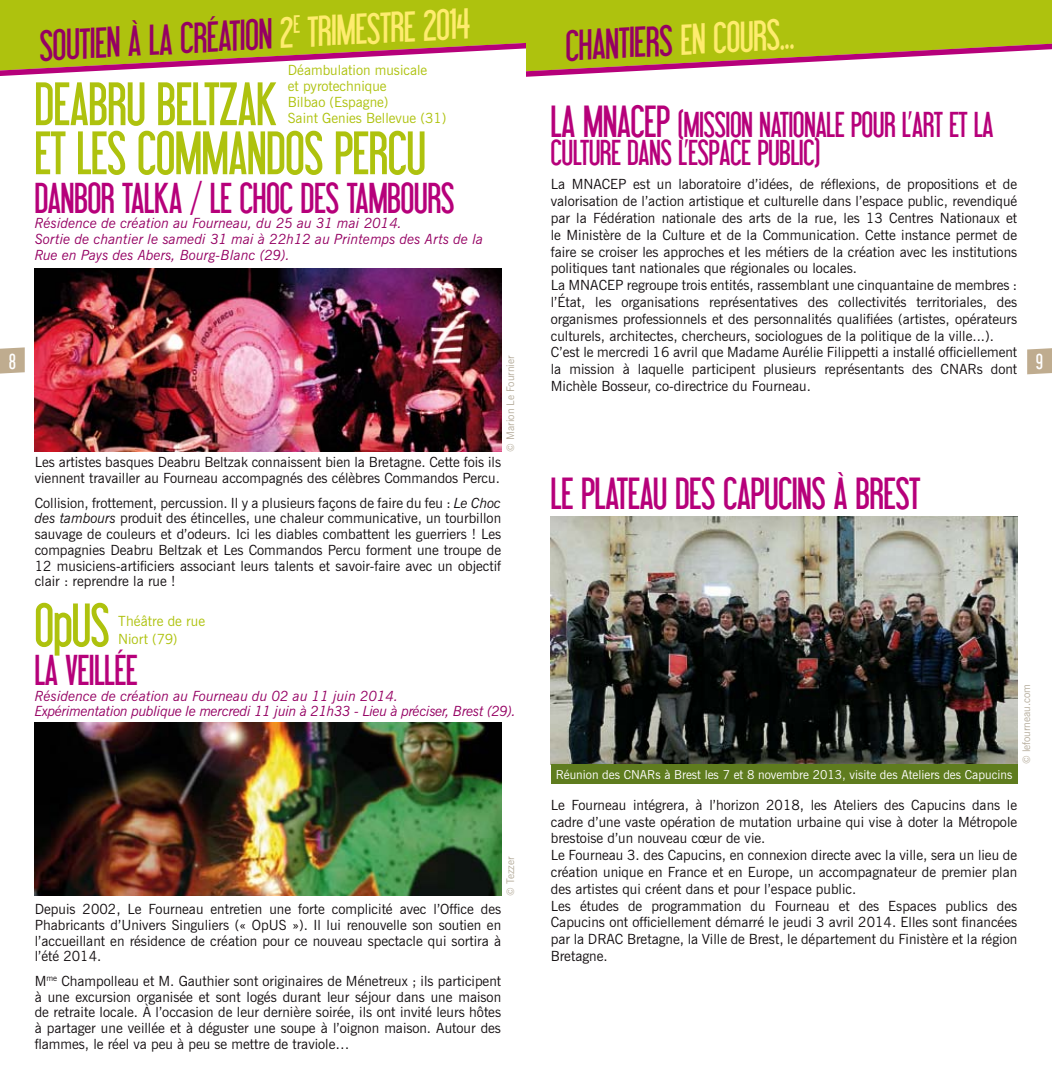
<style>
.page{position:relative;width:1052px;height:1077px;background:#fff}
.page>*{position:absolute;margin:0;border:0;box-sizing:border-box;transform-origin:0 0}
.t1{font:59.5px/49px "Libel Suit";color:#aec20e}
.t2{font:43.75px "Libel Suit";color:#b6007a}
.t3{font:42px "Libel Suit";color:#950063}
.t4{font:42px "Libel Suit";color:#b6007a}
.t5{font:42px "Libel Suit";color:#feec6e}
.t6{font:35px/28px "Libel Suit";color:#b6007a}
.t7{font:21px "Libel Suit";color:#fff}
.t8{font:14px/16.8px "News Gothic BT";color:#140f11}
.t9{font:italic 14px/15.8px "News Gothic BT";color:#950063}
.t10{font:italic 14px/15.8px "News Gothic BT";letter-spacing:-.025em;color:#950063}
.t11{font:14px/15.8px "News Gothic BT";color:#aec20e}
.t12{font:12.25px "News Gothic BT";color:#fff}
.t13{font:10.5px "News Gothic BT";color:#b5ac9b}
.s1{color:#feec6e}
.s2{font-style:italic}
</style>
<div class="page">
<img style="left:35px;top:268px;width:466px;height:183px">
<img style="left:35px;top:722px;width:466px;height:173px">
<svg style="left:0;top:0;width:1052px;height:77px"></svg>
<img style="left:551px;top:516px;width:466px;height:248px">
<div style="left:551px;top:764px;width:466px;height:20px;background:#5f7c1e"></div>
<svg style="left:0;top:347px;width:25px;height:26px"></svg>
<svg style="left:1027px;top:348px;width:25px;height:26px"></svg>
<h3 class="t3" style="left:38px;top:23px;width:432px;rotate:-3deg">SOUTIEN À LA CRÉATION <span class="s1">2</span><sup>E</sup> <span class="s1">TRIMESTRE 2014</span></h3>
<p class="t11" style="left:288px;top:62px;width:160px">Déambulation musicale<br>et pyrotechnique<br>Bilbao (Espagne)<br>Saint Genies Bellevue (31)</p>
<h3 class="t3" style="left:564px;top:23px;width:43px;rotate:-3deg">CHANTIERS</h3>
<h3 class="t5" style="left:678px;top:17px;width:115px;rotate:-3deg">ENCOURS ...</h3>
<h1 class="t1" style="left:35px;top:80px;width:392px">DEABRU BELTZAK<br>ET LES COMMANDOS PERCU</h1>
<h3 class="t4" style="left:35px;top:175px;width:421px">DANBOR TALKA / LE CHOC DES TAMBOURS</h3>
<p class="t9" style="left:35px;top:215px;width:450px">Résidence de création au Fourneau, du 25 au 31 mai 2014.<br>Sortie de chantier le samedi 31 mai à 22h12 au Printemps des Arts de la<br>Rue en Pays des Abers, Bourg-Blanc (29).</p>
<h2 class="t2" style="left:551px;top:98px;width:48px">LA MNACEP</h2>
<h3 class="t6" style="left:551px;top:110px;width:444px;text-indent:127px">(MISSION NATIONALE POUR L’ART ET LA<br>CULTURE DANS L’ESPACE PUBLIC)</h3>
<p class="t8" style="left:551px;top:176px;width:468px">La MNACEP est un laboratoire d’idées, de réflexions, de propositions et de valorisation de l’action artistique et culturelle dans l’espace public, revendiqué par la Fédération nationale des arts de la rue, les 13 Centres Nationaux et le Ministère de la Culture et de la Communication. Cette instance permet de faire se croiser les approches et les métiers de la création avec les institutions politiques tant nationales que régionales ou locales.<br>La MNACEP regroupe trois entités, rassemblant une cinquantaine de membres : l’État, les organisations représentatives des collectivités territoriales, des organismes professionnels et des personnalités qualifiées (artistes, opérateurs culturels, architectes, chercheurs, sociologues de la politique de la ville...).<br>C’est le mercredi 16 avril que Madame Aurélie Filippetti a installé officiellement la mission à laquelle participent plusieurs représentants des CNARs dont Michèle Bosseur, co-directrice du Fourneau.</p>
<h3 class="t7" style="left:9px;top:350px;width:8px">8</h3>
<h3 class="t7" style="left:1036px;top:350px;width:8px">9</h3>
<p class="t13" style="left:504px;top:451px;width:98px;rotate:-90deg">© Marion Le Fournier</p>
<p class="t8" style="left:35px;top:454px;width:468px;line-height:15.8px">Les artistes basques Deabru Beltzak connaissent bien la Bretagne. Cette fois ils viennent travailler au Fourneau accompagnés des célèbres Commandos Percu.</p>
<p class="t8" style="left:35px;top:494px;width:468px;line-height:15.8px;text-align:justify">Collision, frottement, percussion. Il y a plusieurs façons de faire du feu : <span class="s2">Le Choc des tambours</span> produit des étincelles, une chaleur communicative, un tourbillon sauvage de couleurs et d’odeurs. Ici les diables combattent les guerriers ! Les compagnies Deabru Beltzak et Les Commandos Percu forment une troupe de 12 musiciens-artificiers associant leurs talents et savoir-faire avec un objectif clair : reprendre la rue !</p>
<h1 class="t1" style="left:35px;top:601px;width:56px">OPUS</h1>
<p class="t11" style="left:118px;top:612px;width:88px;line-height:17.5px">Théâtre de rue<br>Niort (79)</p>
<h3 class="t4" style="left:35px;top:647px;width:103px">LAVEILLÉE</h3>
<p class="t10" style="left:35px;top:687px;width:483px">Résidence de création au Fourneau du 02 au 11 juin 2014.<br>Expérimentation publique le mercredi 11 juin à 21h33 - Lieu à préciser, Brest (29).</p>
<p class="t13" style="left:504px;top:895px;width:41px;rotate:-90deg">© Tezzer</p>
<p class="t8" style="left:35px;top:901px;width:468px;line-height:15.8px;text-align:justify">Depuis 2002, Le Fourneau entretien une forte complicité avec l’Office des Phabricants d’Univers Singuliers (« OpUS »). Il lui renouvelle son soutien en l’accueillant en résidence de création pour ce nouveau spectacle qui sortira à l’été 2014.</p>
<p class="t8" style="left:35px;top:972px;width:468px;line-height:15.8px;text-align:justify">M<sup>me</sup> Champolleau et M. Gauthier sont originaires de Ménetreux ; ils participent à une excursion organisée et sont logés durant leur séjour dans une maison de retraite locale. À l’occasion de leur dernière soirée, ils ont invité leurs hôtes à partager une veillée et à déguster une soupe à l’oignon maison. Autour des flammes, le réel va peu à peu se mettre de traviole…</p>
<h2 class="t2" style="left:551px;top:470px;width:44px">LE PLATEAU</h2>
<h2 class="t2" style="left:675px;top:470px;width:62px">DES CAPUCINS</h2>
<h2 class="t2" style="left:834px;top:470px;width:50px">À BREST</h2>
<p class="t12" style="left:556px;top:766px;width:458px">Réunion des CNARs à Brest les 7 et 8 novembre 2013, visite des Ateliers des Capucins</p>
<p class="t13" style="left:1020px;top:764px;width:82px;rotate:-90deg">© lefourneau.com</p>
<p class="t8" style="left:551px;top:796px;width:468px">Le Fourneau intégrera, à l’horizon 2018, les Ateliers des Capucins dans le cadre d’une vaste opération de mutation urbaine qui vise à doter la Métropole brestoise d’un nouveau cœur de vie.<br>Le Fourneau 3. des Capucins, en connexion directe avec la ville, sera un lieu de création unique en France et en Europe, un accompagnateur de premier plan des artistes qui créent dans et pour l’espace public.<br>Les études de programmation du Fourneau et des Espaces publics des Capucins ont officiellement démarré le jeudi 3 avril 2014. Elles sont financées par la DRAC Bretagne, la Ville de Brest, le département du Finistère et la région Bretagne.</p>
</div>
